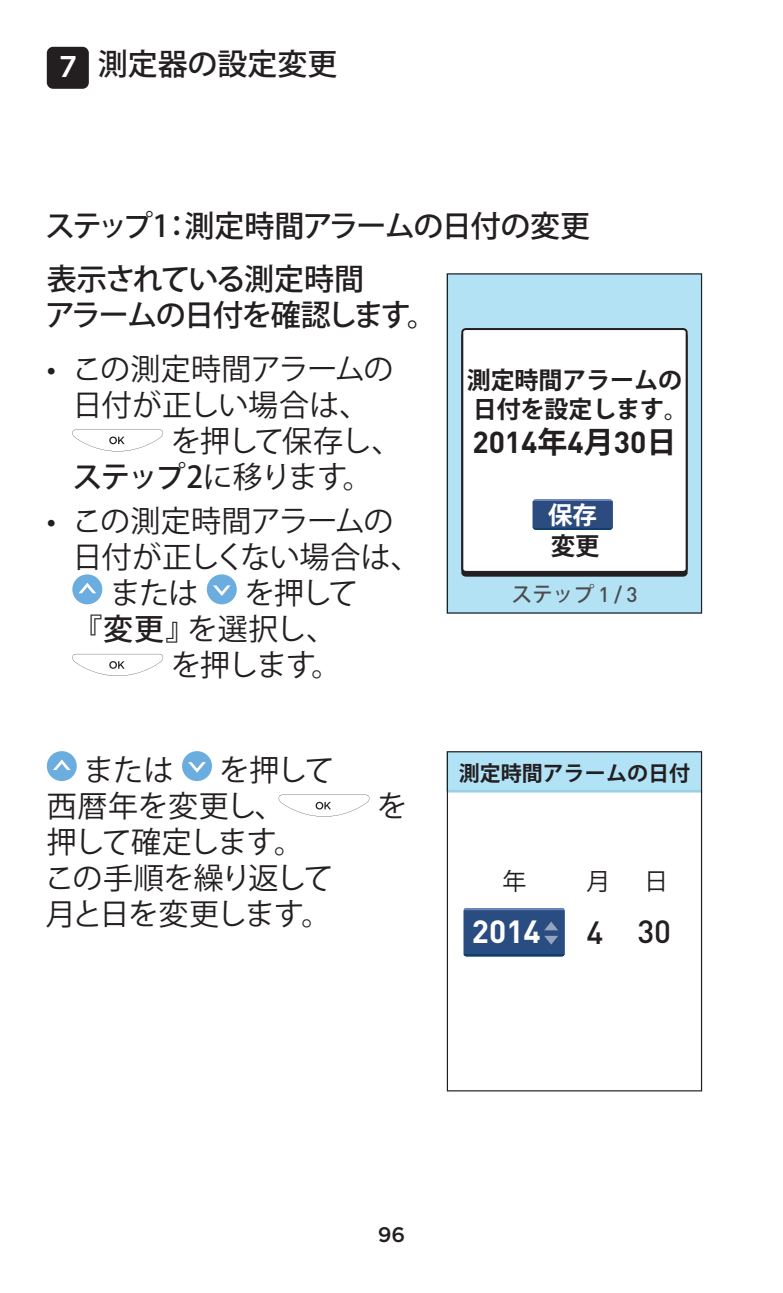
<style>
.page{position:relative;width:783px;height:1293px;background:#fff}
.page>*{position:absolute;margin:0;border:0;box-sizing:border-box;transform-origin:0 0}
.image{font:700 31.8px "DINOT";color:#fff}
.image-2{font:500 31.8px "DINOT";color:#231f20}
.substepFirst{font:30px "Koz Go Pr 6 N";letter-spacing:-.025em;color:#231f20}
.substepFirst-2{font:30px/36px "Koz Go Pr 6 N";letter-spacing:-.07em;color:#231f20}
.stepFirstSteps_NoNum{font:500 30px/36px "Koz Go Pr 6 N";letter-spacing:-.04em;color:#231f20}
.Head_3{font:500 30px "Koz Go Pr 6 N";letter-spacing:-.05em;color:#231f20}
.substepFirst-3{font:30px/36px "Koz Go Pr 6 N";color:#231f20}
.substepFirst-4{font:30px "Koz Go Pr 6 N";letter-spacing:-.005em;color:#231f20}
.image-3{font:700 30px "DINOT";color:#231f20}
.stepFirstSteps_NoNum-2{font:500 30px "Koz Go Pr 6 N";color:#231f20}
.substepFirst-5{font:30px "Koz Go Pr 6 N";letter-spacing:-.065em;color:#231f20}
.image-4{font:24.6px/31.2px "Koz Go Pro Bold 90 pv RKSJ H";color:#fff}
.image-5{font:24px/28.8px "Koz Go Pro Bold 90 pv RKSJ H";letter-spacing:-.005em;color:#231f20}
.image-6{font:24px "Koz Go Pro Regular 90 pv RKSJ H";color:#231f20}
.image-7{font:21px "Koz Go Pro Bold 90 pv RKSJ H";color:#231f20}
.t1{font:500 21px "Gotham";color:#231f20}
.image-8{font:20.7px "Koz Go Pro Medium 90 pv RKSJ H";color:#4b4c4d}
.s1{font-family:"Gotham";color:#fff}
.s2{font-weight:500}
.s3{font-family:"Koz Go Pro Bold 90 pv RKSJ H";font-weight:400}
.s4{color:#231f20}
.s5{font-family:"DINOT";font-weight:500}
</style>
<div class="page">
<div style="left:47px;top:47px;width:42px;height:42px;background:#231f20;border-radius:6px"></div>
<svg style="left:72px;top:429px;width:91px;height:22px"></svg>
<div style="left:72px;top:574px;width:30px;height:30px;background:#6caddf;border-radius:50%"></div>
<svg style="left:79px;top:583px;width:17px;height:10px"></svg>
<div style="left:207px;top:574px;width:30px;height:30px;background:#6caddf;border-radius:50%"></div>
<svg style="left:213px;top:585px;width:17px;height:11px"></svg>
<svg style="left:72px;top:654px;width:91px;height:22px"></svg>
<div style="left:446px;top:273px;width:256px;height:340px;background:#b4e2f5"></div>
<div style="left:462px;top:329px;width:224px;height:243px;background:#fff;border-radius:3px"></div>
<div style="left:461px;top:328px;width:226px;height:245px;border:2px solid #231f20;border-radius:3px"></div>
<svg style="left:532px;top:499px;width:80px;height:31px"></svg>
<div style="left:446px;top:273px;width:256px;height:340px;border:1px solid #231f20"></div>
<div style="left:446px;top:751px;width:256px;height:40px;background:#b1e2f5"></div>
<hr style="left:446px;top:790px;width:256px;height:2px;background:#99d0e4">
<svg style="left:463px;top:908px;width:101px;height:48px"></svg>
<div style="left:446px;top:751px;width:256px;height:340px;border:1px solid #231f20"></div>
<div style="left:47px;top:751px;width:30px;height:30px;background:#6caddf;border-radius:50%"></div>
<svg style="left:53px;top:759px;width:18px;height:11px"></svg>
<div style="left:182px;top:751px;width:30px;height:30px;background:#6caddf;border-radius:50%"></div>
<svg style="left:188px;top:762px;width:18px;height:10px"></svg>
<svg style="left:278px;top:794px;width:91px;height:22px"></svg>
<p class="stepFirstSteps_NoNum-2" style="left:59px;top:47px;width:280px"><span class="s1">7</span> 測定器の設定変更</p>
<p class="Head_3" style="left:45px;top:209px;width:546px">ステップ1：測定時間アラームの日付の変更</p>
<p class="stepFirstSteps_NoNum" style="left:45px;top:261px;width:393px">表示されている測定時間<br>アラームの日付を確認します。</p>
<p class="substepFirst" style="left:47px;top:352px;width:348px">• この測定時間アラームの</p>
<p class="substepFirst-4" style="left:72px;top:388px;width:298px">日付が正しい場合は、</p>
<p class="substepFirst-5" style="left:171px;top:424px;width:232px">を押して保存し、</p>
<p class="substepFirst" style="left:72px;top:460px;width:302px"><span class="s2">ステップ2</span>に移ります。</p>
<p class="substepFirst" style="left:47px;top:504px;width:348px">• この測定時間アラームの</p>
<p class="substepFirst" style="left:72px;top:540px;width:350px">日付が正しくない場合は、</p>
<p class="substepFirst" style="left:110px;top:576px;width:90px">または</p>
<p class="substepFirst" style="left:245px;top:576px;width:114px">を押して</p>
<p class="substepFirst" style="left:72px;top:612px;width:265px"><span class="s2">『変更』</span>を選択し、</p>
<p class="substepFirst" style="left:171px;top:648px;width:172px">を押します。</p>
<p class="image-5" style="left:466px;top:368px;width:217px">測定時間アラームの日付を設定します｡</p>
<p class="image-3" style="left:472px;top:423px;width:206px">2014<span class="s3">年</span>4<span class="s3">月</span>30<span class="s3">日</span></p>
<p class="image-4" style="left:548px;top:501px;width:53px">保存<span class="s4">変更</span></p>
<p class="image-8" style="left:511px;top:581px;width:128px">ステップ <span class="s5">1 / 3</span></p>
<p class="substepFirst-3" style="left:47px;top:752px;width:289px;text-indent:173px">を押して西暦年を変更し、</p>
<p class="substepFirst" style="left:84px;top:753px;width:91px">または</p>
<p class="substepFirst-2" style="left:45px;top:824px;width:290px">押して確定します。この手順を繰り返して月と日を変更します。</p>
<p class="substepFirst" style="left:377px;top:789px;width:31px">を</p>
<p class="image-7" style="left:459px;top:760px;width:232px">測定時間アラームの日付</p>
<p class="image-6" style="left:502px;top:866px;width:25px">年</p>
<p class="image-6" style="left:586px;top:866px;width:25px">月</p>
<p class="image-6" style="left:643px;top:866px;width:25px">日</p>
<p class="image" style="left:472px;top:910px;width:70px">2014</p>
<p class="image-2" style="left:586px;top:911px;width:86px">4 30</p>
<p class="t1" style="left:377px;top:1220px;width:29px">96</p>
</div>
